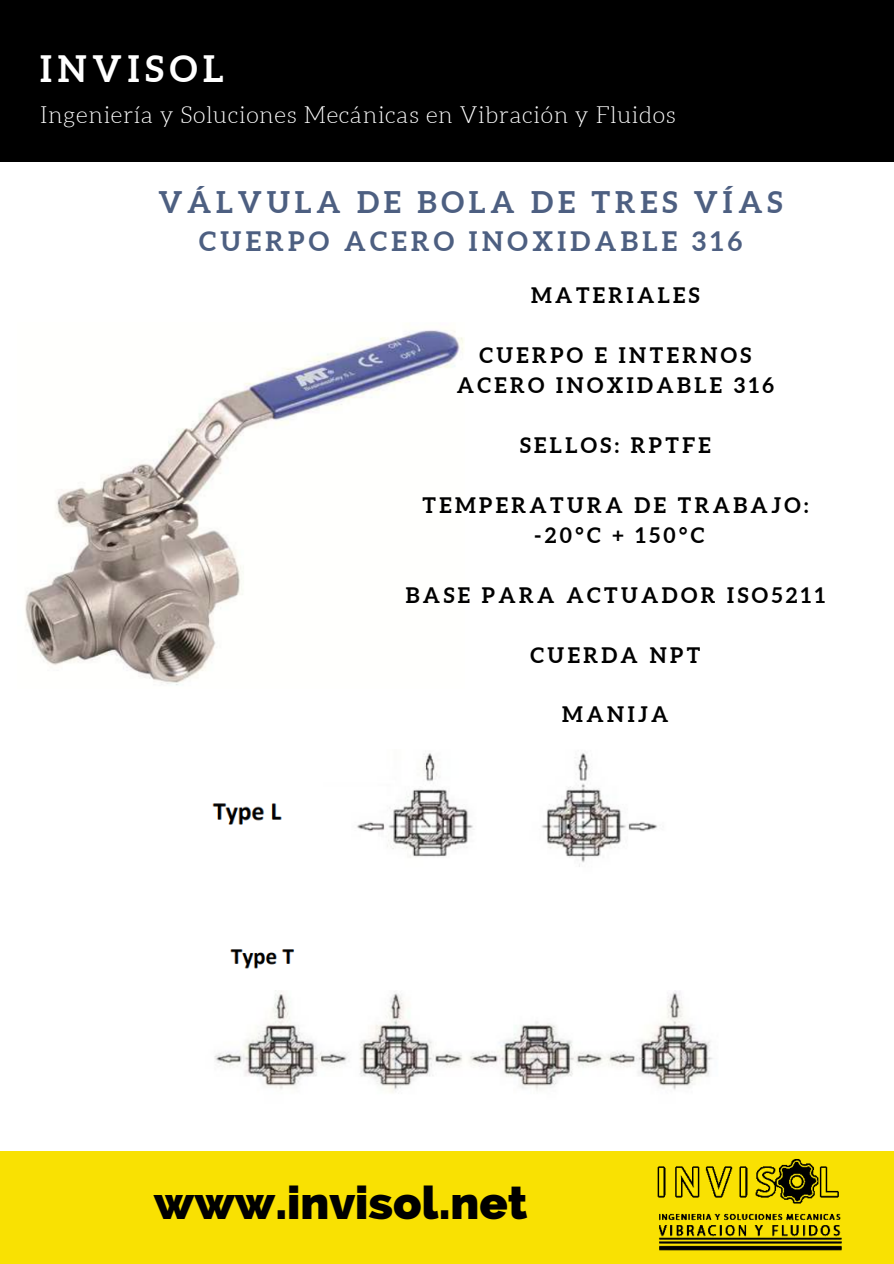
<style>
.page{position:relative;width:894px;height:1264px;background:#fff}
.page>*{position:absolute;margin:0;border:0;box-sizing:border-box;transform-origin:0 0}
.t1{font:800 46.5px "Raleway";color:#000}
.t2{font:700 36.3px "Aleo";letter-spacing:.16em;color:#fff}
.t3{font:700 29.85px "Aleo";letter-spacing:.16em;color:#4d5f81}
.t4{font:700 26.85px "Aleo";letter-spacing:.16em;color:#4d5f81}
.t5{font:300 23.25px "Aleo";letter-spacing:.03em;color:#fff}
.t6{font:700 21.3px "Aleo";letter-spacing:.16em;color:#000}
</style>
<div class="page">
<div style="left:0;top:0;width:893px;height:161px;background:#000"></div>
<div style="left:0;top:1151px;width:893px;height:112px;background:#f9e102"></div>
<img style="left:657px;top:1159px;width:185px;height:92px">
<img style="left:25px;top:330px;width:439px;height:355px">
<img style="left:212px;top:753px;width:446px;height:114px">
<img style="left:214px;top:949px;width:499px;height:144px">
<p class="t2" style="left:40px;top:48px;width:185px">INVISOL</p>
<p class="t5" style="left:40px;top:102px;width:636px">Ingeniería y Soluciones Mecánicas en Vibración y Fluidos</p>
<p class="t3" style="left:158px;top:185px;width:625px">VÁLVULA DE BOLA DE TRES VÍAS</p>
<p class="t4" style="left:199px;top:226px;width:544px">CUERPO ACERO INOXIDABLE 316</p>
<p class="t6" style="left:531px;top:283px;width:170px">MATERIALES</p>
<p class="t6" style="left:479px;top:343px;width:273px">CUERPO E INTERNOS</p>
<p class="t6" style="left:456px;top:373px;width:318px">ACERO INOXIDABLE 316</p>
<p class="t6" style="left:520px;top:433px;width:192px">SELLOS: RPTFE</p>
<p class="t6" style="left:422px;top:492px;width:387px">TEMPERATURA DE TRABAJO:</p>
<p class="t6" style="left:534px;top:523px;width:171px">-20°C + 150°C</p>
<p class="t6" style="left:405px;top:583px;width:420px">BASE PARA ACTUADOR ISO5211</p>
<p class="t6" style="left:530px;top:642px;width:171px">CUERDA NPT</p>
<p class="t6" style="left:562px;top:702px;width:108px">MANIJA</p>
<p class="t1" style="left:154px;top:1175px;width:375px">www.invisol.net</p>
</div>
